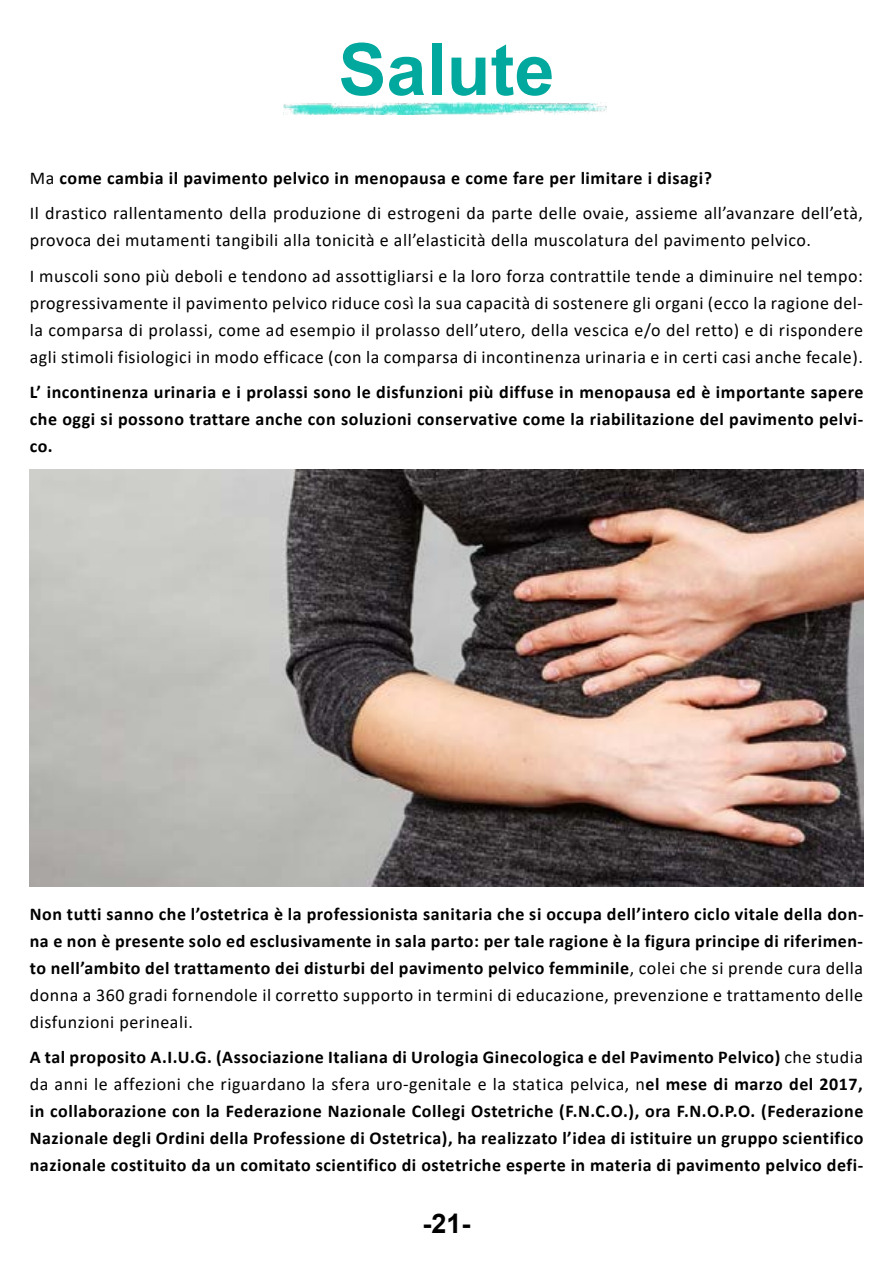
<style>
.page{position:relative;width:893px;height:1263px;background:#fff}
.page>*{position:absolute;margin:0;border:0;box-sizing:border-box;transform-origin:0 0}
.t1{font:700 72px "Arial";color:#00a89d}
.t2{font:700 27px "Arial";color:#000}
.t3{font:700 18px/27px "Calibri";letter-spacing:.03em;color:#000;text-align:justify}
.t4{font:18px/35.5px "Calibri";letter-spacing:.03em;color:#000}
.s1{font-weight:700}
.s2{font-weight:400}
</style>
<div class="page">
<img style="left:283px;top:102px;width:323px;height:13px">
<img style="left:30px;top:470px;width:833px;height:417px">
<h1 class="t1" style="left:338px;top:19px;width:218px">Salute</h1>
<p class="t4" style="left:30px;top:159px;width:835px">Ma <span class="s1">come cambia il pavimento pelvico in menopausa e come fare per limitare i disagi?<br></span>Il drastico rallentamento della produzione di estrogeni da parte delle ovaie, assieme all’avanzare dell’età,</p>
<p class="t4" style="left:30px;top:222px;width:835px">provoca dei mutamenti tangibili alla tonicità e all’elasticità della muscolatura del pavimento pelvico.<br>I muscoli sono più deboli e tendono ad assottigliarsi e la loro forza contrattile tende a diminuire nel tempo:</p>
<p class="t4" style="left:30px;top:289px;width:835px;line-height:27px;text-align:justify">progressivamente il pavimento pelvico riduce così la sua capacità di sostenere gli organi (ecco la ragione del&shy;la comparsa di prolassi, come ad esempio il prolasso dell’utero, della vescica e/o del retto) e di rispondere agli stimoli fisiologici in modo efficace (con la comparsa di incontinenza urinaria e in certi casi anche fecale).</p>
<p class="t3" style="left:30px;top:378px;width:835px">L’ incontinenza urinaria e i prolassi sono le disfunzioni più diffuse in menopausa ed è importante sapere che oggi si possono trattare anche con soluzioni conservative come la riabilitazione del pavimento pelvi&shy;co.</p>
<p class="t3" style="left:30px;top:900px;width:835px">Non tutti sanno che l’ostetrica è la professionista sanitaria che si occupa dell’intero ciclo vitale della don&shy;na e non è presente solo ed esclusivamente in sala parto: per tale ragione è la figura principe di riferimen&shy;to nell’ambito del trattamento dei disturbi del pavimento pelvico femminile<span class="s2">, colei che si prende cura della donna a 360 gradi fornendole il corretto supporto in termini di educazione, prevenzione e trattamento delle disfunzioni perineali.</span></p>
<p class="t3" style="left:30px;top:1043px;width:835px">A tal proposito A.I.U.G. (Associazione Italiana di Urologia Ginecologica e del Pavimento Pelvico) <span class="s2">che studia da anni le affezioni che riguardano la sfera uro-genitale e la statica pelvica, n</span>el mese di marzo del 2017, in collaborazione con la Federazione Nazionale Collegi Ostetriche (F.N.C.O.), ora F.N.O.P.O. (Federazione Nazionale degli Ordini della Professione di Ostetrica), ha realizzato l’idea di istituire un gruppo scientifico nazionale costituito da un comitato scientifico di ostetriche esperte in materia di pavimento pelvico defi-</p>
<h2 class="t2" style="left:422px;top:1204px;width:50px">-21-</h2>
</div>
